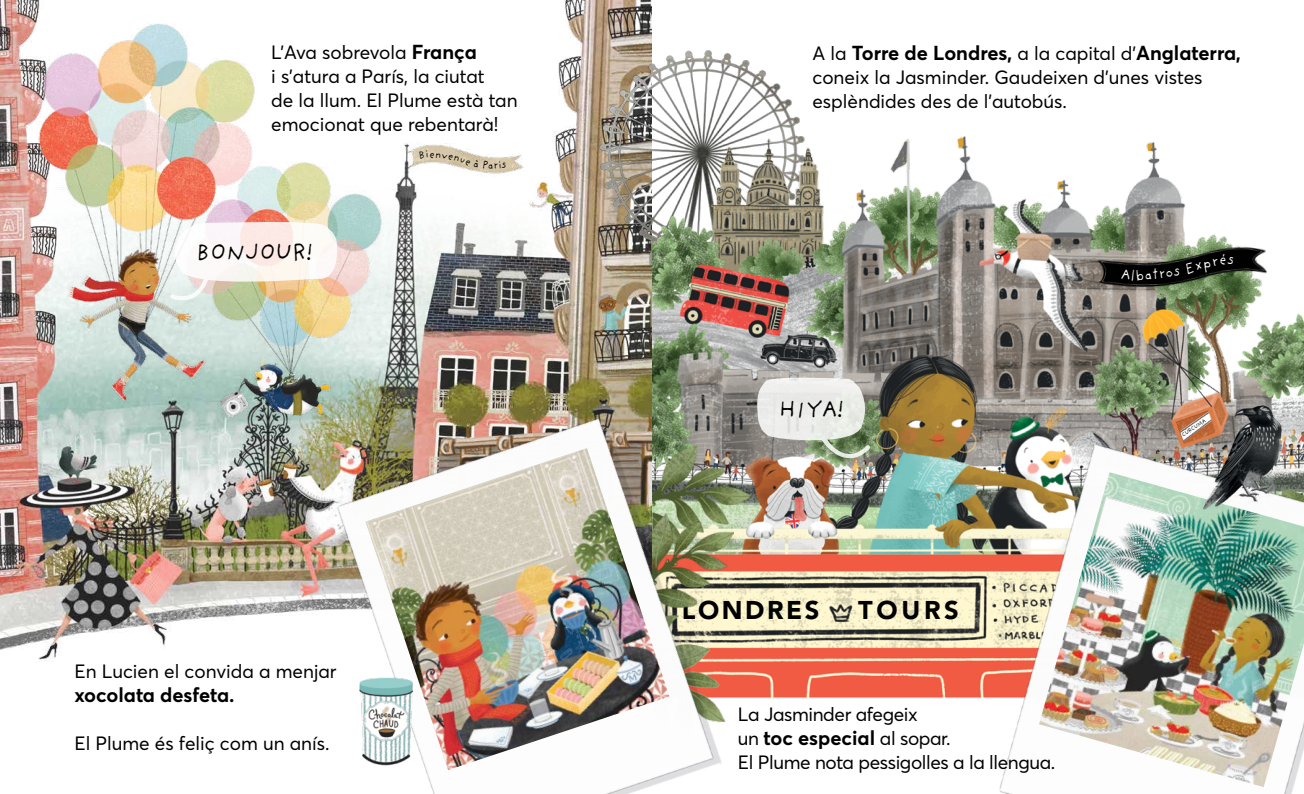
<style>
.page{position:relative;width:1304px;height:794px;background:#fff}
.page>*{position:absolute;margin:0;border:0;box-sizing:border-box;transform-origin:0 0}
.t1{font:900 25.5px "Avenir LT Std";letter-spacing:.1em;color:#000}
.t2{font:24px "Providence Sans OT";letter-spacing:-.02em;color:#000}
.t3{font:700 20px "Averta PE";color:#000}
.t4{font:19px/24px "Averta PE";color:#000}
.t5{font:19px "Averta PE";letter-spacing:-.02em;color:#000}
.t6{font:15px "Providence Sans OT";color:#fbfbfb}
.t7{font:11px "Providence Sans OT";color:#000}
.t8{font:6px "Providence Sans OT";color:#000}
.s1{font-weight:700;font-size:20px}
.s2{font-weight:400;font-size:19px}
</style>
<div class="page">
<img style="left:0;top:0;width:652px;height:662px">
<img style="left:16px;top:11px;width:404px;height:417px">
<img style="left:592px;top:43px;width:60px;height:235px">
<img style="left:652px;top:50px;width:652px;height:649px">
<img style="left:973px;top:428px;width:331px;height:366px">
<img style="left:1039px;top:472px;width:265px;height:315px">
<img style="left:1203px;top:393px;width:93px;height:116px">
<svg style="left:169px;top:221px;width:169px;height:86px"></svg>
<svg style="left:819px;top:376px;width:53px;height:94px;background:#bec3b3"></svg>
<img style="left:1088px;top:239px;width:184px;height:58px">
<img style="left:242px;top:342px;width:577px;height:452px">
<img style="left:366px;top:448px;width:303px;height:322px">
<img style="left:358px;top:675px;width:57px;height:91px">
<svg style="left:1121px;top:269px;width:13px;height:11px"></svg>
<svg style="left:1146px;top:254px;width:87px;height:25px;background:#1e221a"></svg>
<svg style="left:419px;top:150px;width:9px;height:9px"></svg>
<svg style="left:436px;top:153px;width:70px;height:16px"></svg>
<p class="t4" style="left:271px;top:40px;width:248px">L’Ava sobrevola <span class="s1">França<br></span>i s’atura a París, la ciutat<br>de la llum. El Plume està tan emocionat que rebentarà!</p>
<p class="t3" style="left:812px;top:39px;width:430px"><span class="s2">A la</span> Torre de Londres, <span class="s2">a la capital d’</span>Anglaterra,</p>
<p class="t4" style="left:812px;top:65px;width:391px">coneix la Jasminder. Gaudeixen d’unes vistes esplèndides des de l’autobús.</p>
<p class="t2" style="left:196px;top:238px;width:118px">BONJOUR!</p>
<p class="t7" style="left:429px;top:148px;width:8px">e</p>
<p class="t4" style="left:74px;top:658px;width:264px">En Lucien el convida a menjar</p>
<p class="t3" style="left:74px;top:680px;width:162px">xocolata desfeta.</p>
<p class="t4" style="left:74px;top:730px;width:257px">El Plume és feliç com un anís.</p>
<p class="t2" style="left:778px;top:394px;width:67px">HIYA!</p>
<h1 class="t1" style="left:682px;top:595px;width:139px">LONDRES</h1>
<h1 class="t1" style="left:858px;top:595px;width:102px">TOURS</h1>
<p class="t5" style="left:738px;top:701px;width:181px">La Jasminder afegeix</p>
<p class="t3" style="left:738px;top:724px;width:214px"><span class="s2">un</span> toc especial <span class="s2">al sopar.</span></p>
<p class="t5" style="left:738px;top:749px;width:319px">El Plume nota pessigolles a la llengua.</p>
<p class="t6" style="left:1136px;top:266px;width:11px">b</p>
<p class="t8" style="left:1180px;top:432px;width:30px;rotate:-34deg">CÚRCUMA</p>
</div>
